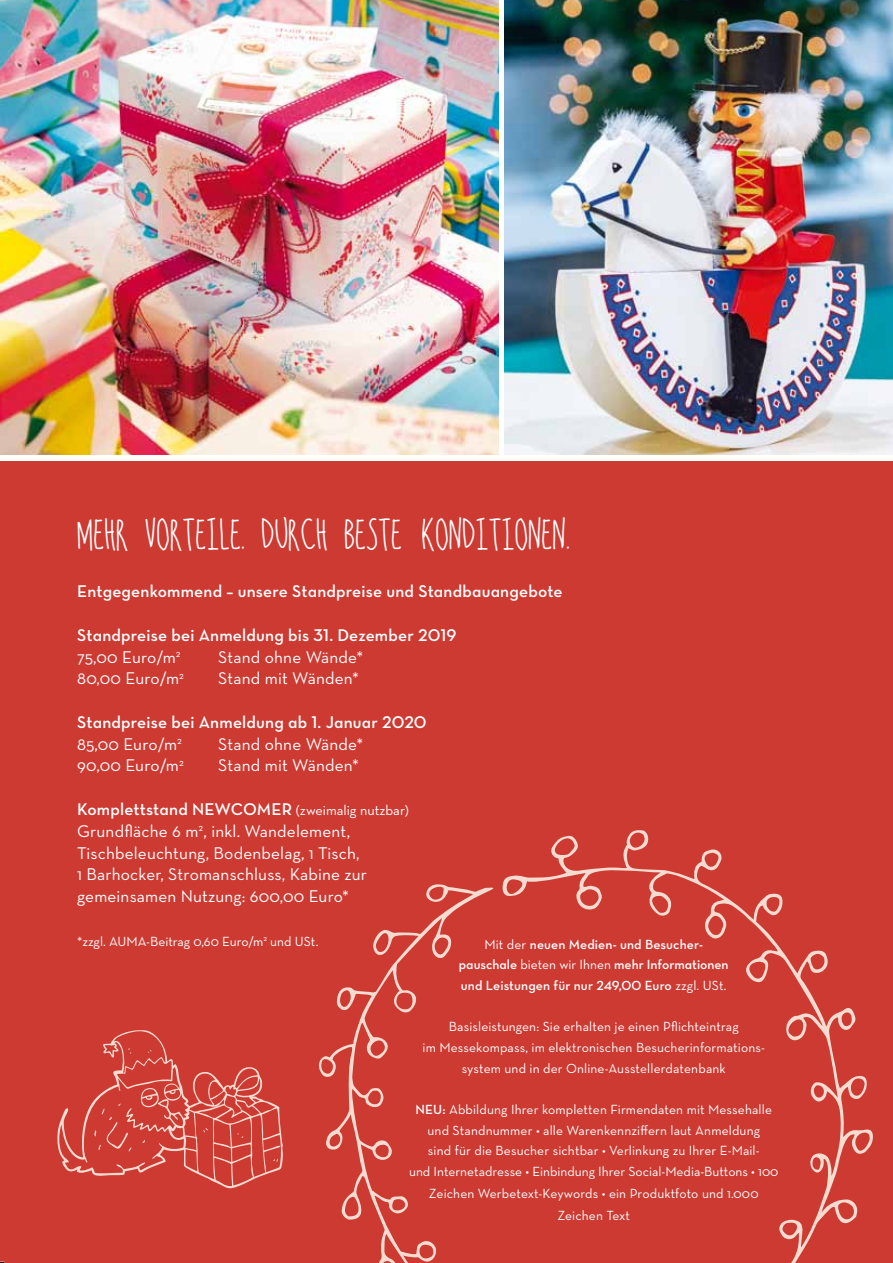
<style>
.page{position:relative;width:893px;height:1263px;background:#fff}
.page>*{position:absolute;margin:0;border:0;box-sizing:border-box;transform-origin:0 0}
.t1{font:45px "indie queen";letter-spacing:.02em;color:#fff}
.t2{font:17.25px/21.8px "Neutra Text";letter-spacing:.01em;color:#fff}
.t3{font:17.25px "Neutra Text Demi Alt";letter-spacing:.01em;color:#fff}
.t4{font:13.5px/21.1px "Neutra Text";letter-spacing:.01em;color:#fff;text-align:center}
.t5{font:13.5px/20.7px "Neutra Text Demi Alt";letter-spacing:.005em;color:#fff;text-align:center}
.s1{font-family:"Neutra Text";font-size:14.25px}
.s2{font-family:"Neutra Text"}
.s3{font-family:"Neutra Text Demi Alt"}
</style>
<div class="page">
<div style="left:1px;top:461px;width:892px;height:802px;background:#cc3a32"></div>
<svg style="left:319px;top:830px;width:554px;height:433px"></svg>
<img style="left:1px;top:0;width:497px;height:455px">
<img style="left:505px;top:0;width:388px;height:455px">
<svg style="left:57px;top:1030px;width:226px;height:158px"></svg>
<h1 class="t1" style="left:77px;top:512px;width:494px">MEHR VORTEILE. DURCH BESTE KONDITIONEN.</h1>
<p class="t3" style="left:77px;top:581px;width:487px">Entgegenkommend – unsere Standpreise und Standbauangebote</p>
<p class="t3" style="left:77px;top:624px;width:381px">Standpreise bei Anmeldung bis 31. Dezember 2019</p>
<p class="t2" style="left:77px;top:646px;width:105px">75,00 Euro/m<sup>2</sup></p>
<p class="t2" style="left:218px;top:646px;width:146px">Stand ohne Wände*</p>
<p class="t2" style="left:77px;top:667px;width:108px">80,00 Euro/m<sup>2</sup></p>
<p class="t2" style="left:218px;top:667px;width:142px">Stand mit Wänden*</p>
<p class="t3" style="left:77px;top:711px;width:351px">Standpreise bei Anmeldung ab 1. Januar 2020</p>
<p class="t2" style="left:77px;top:733px;width:106px">85,00 Euro/m<sup>2</sup></p>
<p class="t2" style="left:218px;top:733px;width:146px">Stand ohne Wände*</p>
<p class="t2" style="left:77px;top:754px;width:108px">90,00 Euro/m<sup>2</sup></p>
<p class="t2" style="left:218px;top:754px;width:142px">Stand mit Wänden*</p>
<p class="t3" style="left:77px;top:798px;width:333px">Komplettstand NEWCOMER <span class="s1">(zweimalig nutzbar)</span></p>
<p class="t2" style="left:77px;top:820px;width:291px">Grundfläche 6 m<sup>2</sup>, inkl. Wandelement, Tischbeleuchtung, Bodenbelag, 1 Tisch, 1 Barhocker, Stromanschluss, Kabine zur gemeinsamen Nutzung: 600,00 Euro*</p>
<p class="t4" style="left:77px;top:930px;width:243px">*zzgl. AUMA-Beitrag 0,60 Euro/m<sup>2</sup> und USt.</p>
<p class="t5" style="left:459px;top:933px;width:271px"><span class="s2">Mit der</span> neuen Medien- und Besucher&shy;pauschale <span class="s2">bieten wir Ihnen</span> mehr Informationen und Leistungen für nur 249,00 Euro <span class="s2">zzgl. USt.</span></p>
<p class="t4" style="left:423px;top:1016px;width:344px;line-height:20.7px">Basisleistungen: Sie erhalten je einen Pflichteintrag<br>im Messekompass, im elektronischen Besucherinformations&shy;system und in der Online-Ausstellerdatenbank</p>
<p class="t4" style="left:409px;top:1099px;width:371px"><span class="s3">NEu:</span> Abbildung Ihrer kompletten Firmendaten mit Messehalle und Standnummer • alle Warenkennziffern laut Anmeldung<br>sind für die Besucher sichtbar • Verlinkung zu Ihrer E-Mail-<br>und Internetadresse • Einbindung Ihrer Social-Media-Buttons • 100<br>Zeichen Werbetext-Keywords • ein Produktfoto und 1.000<br>Zeichen Text</p>
</div>
